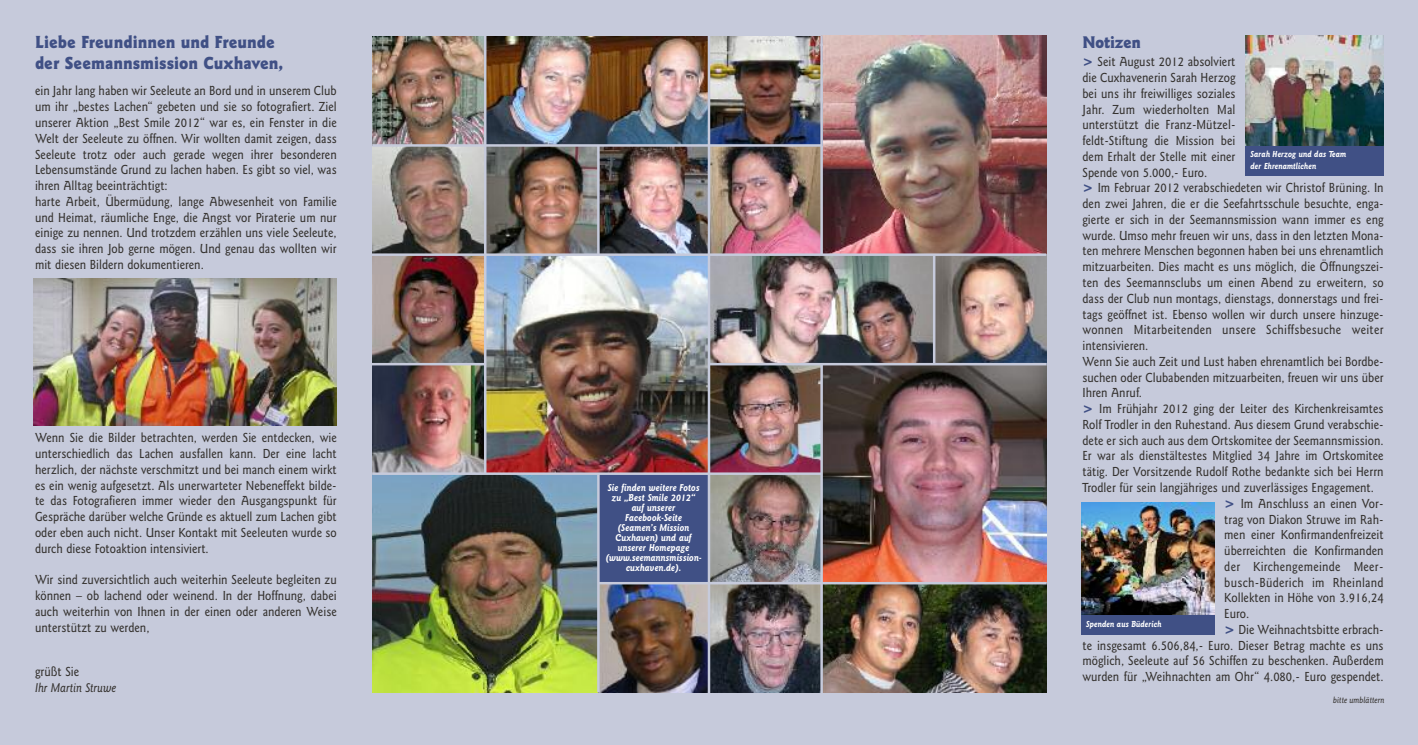
<style>
.page{position:relative;width:1418px;height:745px;background:#fff}
.page>*{position:absolute;margin:0;border:0;box-sizing:border-box;transform-origin:0 0}
.t1{font:900 17.5px/21px "Goudy Sans IT Cby BT";color:#405085;scale:.9 1}
.t2{font:900 17.5px "Goudy Sans";color:#405085;scale:.9 1}
.t3{font:500 13.12px/15.8px "Goudy Sans IT Cby BT";color:#34312e;text-align:justify;scale:.9 1}
.t4{font:500 13.12px "Goudy Sans IT Cby BT";letter-spacing:.02em;color:#34312e;scale:.9 1}
.t5{font:italic 500 13.12px "Goudy Sans";color:#34312e;scale:.9 1}
.t6{font:italic 700 10px/10px "Goudy Sans IT Cby BT";color:#fff;text-align:center;scale:.9 1}
.t7{font:italic 700 8.75px/11.2px "Goudy Sans IT Cby BT";color:#fff;scale:.9 1}
.t8{font:italic 500 8.75px "Goudy Sans IT Cby BT";color:#34312e;scale:.9 1}
.s1{font-weight:900;color:#405085}
</style>
<div class="page">
<div style="left:0;top:0;width:1417px;height:744px;background:#c6cadb"></div>
<img style="left:34px;top:278px;width:303px;height:147px">
<div style="left:598px;top:473px;width:111px;height:110px;background:#405085"></div>
<img style="left:1245px;top:35px;width:138px;height:110px">
<div style="left:1245px;top:145px;width:138px;height:30px;background:#405085"></div>
<img style="left:1081px;top:502px;width:133px;height:113px">
<div style="left:1081px;top:615px;width:133px;height:19px;background:#405085"></div>
<img style="left:486px;top:256px;width:221px;height:216px">
<img style="left:372px;top:474px;width:226px;height:218px">
<img style="left:710px;top:256px;width:336px;height:436px">
<img style="left:823px;top:36px;width:223px;height:217px">
<img style="left:372px;top:36px;width:112px;height:436px">
<img style="left:599px;top:147px;width:221px;height:106px">
<img style="left:486px;top:36px;width:334px;height:108px">
<img style="left:486px;top:147px;width:111px;height:106px">
<img style="left:599px;top:584px;width:108px;height:108px">
<hr style="left:597px;top:473px;width:2px;height:218px;background:#c6cadb">
<hr style="left:932px;top:255px;width:3px;height:109px;background:#c6cadb">
<hr style="left:707px;top:19px;width:3px;height:687px;background:#c6cadb">
<hr style="left:820px;top:364px;width:3px;height:336px;background:#c6cadb">
<hr style="left:368px;top:253px;width:678px;height:3px;background:#c6cadb">
<hr style="left:372px;top:144px;width:449px;height:3px;background:#c6cadb">
<hr style="left:709px;top:363px;width:337px;height:2px;background:#c6cadb">
<hr style="left:372px;top:472px;width:449px;height:2px;background:#c6cadb">
<hr style="left:598px;top:581px;width:448px;height:3px;background:#c6cadb">
<hr style="left:367px;top:363px;width:118px;height:2px;background:#c6cadb">
<h1 class="t1" style="left:35px;top:33px;width:277px">Liebe Freundinnen und Freunde der Seemannsmission Cuxhaven,</h1>
<p class="t3" style="left:35px;top:84px;width:337px;text-align:left">ein Jahr lang haben wir Seeleute an Bord und in unserem Club um ihr „bestes Lachen“ gebeten und sie so fotografiert. Ziel unserer Aktion „Best Smile 2012“ war es, ein Fenster in die Welt der Seeleute zu öffnen. Wir wollten damit zeigen, dass Seeleute trotz oder auch gerade wegen ihrer besonderen Lebensumstände Grund zu lachen haben. Es gibt so viel, was ihren Alltag beeinträchtigt:<br>harte Arbeit, Übermüdung, lange Abwesenheit von Familie und Heimat, räumliche Enge, die Angst vor Piraterie um nur einige zu nennen. Und trotzdem erzählen uns viele Seeleute, dass sie ihren Job gerne mögen. Und genau das wollten wir mit diesen Bildern dokumentieren.</p>
<p class="t3" style="left:35px;top:430px;width:337px">Wenn Sie die Bilder betrachten, werden Sie entdecken, wie unterschiedlich das Lachen ausfallen kann. Der eine lacht herzlich, der nächste verschmitzt und bei manch einem wirkt es ein wenig aufgesetzt. Als unerwarteter Nebeneffekt bilde&shy;te das Fotografieren immer wieder den Ausgangspunkt für Gespräche darüber welche Gründe es aktuell zum Lachen gibt oder eben auch nicht. Unser Kontakt mit Seeleuten wurde so durch diese Fotoaktion intensiviert.</p>
<p class="t3" style="left:35px;top:572px;width:337px">Wir sind zuversichtlich auch weiterhin Seeleute begleiten zu können – ob lachend oder weinend. In der Hoffnung, dabei auch weiterhin von Ihnen in der einen oder anderen Weise unterstützt zu werden,</p>
<p class="t3" style="left:35px;top:664px;width:51px">grüßt Sie</p>
<p class="t5" style="left:35px;top:682px;width:92px">Ihr Martin Struwe</p>
<p class="t6" style="left:605px;top:483px;width:108px">Sie finden weitere Fotos zu „Best Smile 2012“ auf unserer<br>Facebook-Seite (Seamen’s Mission<br>Cuxhaven) und auf unserer Homepage (www.seemannsmission&shy;cuxhaven.de).</p>
<h1 class="t2" style="left:1082px;top:36px;width:66px">Notizen</h1>
<p class="t3" style="left:1082px;top:55px;width:172px"><span class="s1">&gt;</span> Seit August 2012 absolviert</p>
<p class="t3" style="left:1082px;top:70px;width:171px">die Cuxhavenerin Sarah Herzog</p>
<p class="t3" style="left:1082px;top:86px;width:171px">bei uns ihr freiwilliges soziales</p>
<p class="t3" style="left:1082px;top:102px;width:172px">Jahr. Zum wiederholten Mal</p>
<p class="t3" style="left:1082px;top:118px;width:171px">unterstützt die Franz-Mützel-</p>
<p class="t3" style="left:1082px;top:133px;width:172px">feldt-Stiftung die Mission bei</p>
<p class="t3" style="left:1082px;top:149px;width:171px">dem Erhalt der Stelle mit einer</p>
<p class="t3" style="left:1082px;top:165px;width:140px">Spende von 5.000,- Euro.</p>
<p class="t3" style="left:1082px;top:181px;width:336px"><span class="s1">&gt;</span> Im Februar 2012 verabschiedeten wir Christof Brüning. In</p>
<p class="t3" style="left:1082px;top:196px;width:336px">den zwei Jahren, die er die Seefahrtsschule besuchte, enga-</p>
<p class="t3" style="left:1082px;top:212px;width:336px">gierte er sich in der Seemannsmission wann immer es eng</p>
<p class="t3" style="left:1082px;top:228px;width:336px">wurde. Umso mehr freuen wir uns, dass in den letzten Mona-</p>
<p class="t3" style="left:1082px;top:244px;width:336px">ten mehrere Menschen begonnen haben bei uns ehrenamtlich</p>
<p class="t3" style="left:1082px;top:259px;width:336px">mitzuarbeiten. Dies macht es uns möglich, die Öffnungszei-</p>
<p class="t3" style="left:1082px;top:275px;width:336px">ten des Seemannsclubs um einen Abend zu erweitern, so</p>
<p class="t3" style="left:1082px;top:291px;width:336px">dass der Club nun montags, dienstags, donnerstags und frei-</p>
<p class="t3" style="left:1082px;top:307px;width:336px">tags geöffnet ist. Ebenso wollen wir durch unsere hinzuge-</p>
<p class="t4" style="left:1082px;top:324px;width:336px">wonnen Mitarbeitenden unsere Schiffsbesuche weiter</p>
<p class="t3" style="left:1082px;top:338px;width:75px">intensivieren.</p>
<p class="t3" style="left:1082px;top:354px;width:336px">Wenn Sie auch Zeit und Lust haben ehrenamtlich bei Bordbe-</p>
<p class="t3" style="left:1082px;top:370px;width:336px">suchen oder Clubabenden mitzuarbeiten, freuen wir uns über</p>
<p class="t3" style="left:1082px;top:385px;width:68px">Ihren Anruf.</p>
<p class="t3" style="left:1082px;top:401px;width:336px"><span class="s1">&gt;</span> Im Frühjahr 2012 ging der Leiter des Kirchenkreisamtes</p>
<p class="t3" style="left:1082px;top:417px;width:336px">Rolf Trodler in den Ruhestand. Aus diesem Grund verabschie-</p>
<p class="t3" style="left:1082px;top:433px;width:336px">dete er sich auch aus dem Ortskomitee der Seemannsmission.</p>
<p class="t3" style="left:1082px;top:448px;width:336px">Er war als dienstältestes Mitglied 34 Jahre im Ortskomitee</p>
<p class="t3" style="left:1082px;top:464px;width:336px">tätig. Der Vorsitzende Rudolf Rothe bedankte sich bei Herrn</p>
<p class="t3" style="left:1082px;top:480px;width:325px">Trodler für sein langjähriges und zuverlässiges Engagement.</p>
<p class="t3" style="left:1224px;top:496px;width:179px"><span class="s1">&gt;</span> Im Anschluss an einen Vor-</p>
<p class="t3" style="left:1224px;top:511px;width:178px">trag von Diakon Struwe im Rah-</p>
<p class="t3" style="left:1224px;top:527px;width:179px">men einer Konfirmandenfreizeit</p>
<p class="t3" style="left:1224px;top:543px;width:178px">überreichten die Konfirmanden</p>
<p class="t4" style="left:1224px;top:560px;width:178px">der Kirchengemeinde Meer-</p>
<p class="t4" style="left:1224px;top:576px;width:179px">busch-Büderich im Rheinland</p>
<p class="t3" style="left:1224px;top:590px;width:178px">Kollekten in Höhe von 3.916,24</p>
<p class="t3" style="left:1224px;top:606px;width:29px">Euro.</p>
<p class="t3" style="left:1224px;top:622px;width:179px"><span class="s1">&gt;</span> Die Weihnachtsbitte erbrach-</p>
<p class="t3" style="left:1082px;top:637px;width:336px">te insgesamt 6.506,84,- Euro. Dieser Betrag machte es uns</p>
<p class="t3" style="left:1082px;top:653px;width:336px">möglich, Seeleute auf 56 Schiffen zu beschenken. Außerdem</p>
<p class="t3" style="left:1082px;top:669px;width:336px">wurden für „Weihnachten am Ohr“ 4.080,- Euro gespendet.</p>
<p class="t7" style="left:1250px;top:149px;width:108px">Sarah Herzog und das Team der Ehrenamtlichen</p>
<p class="t7" style="left:1086px;top:619px;width:85px">Spenden aus Büderich</p>
<p class="t8" style="left:1333px;top:696px;width:58px">bitte umblättern</p>
</div>
